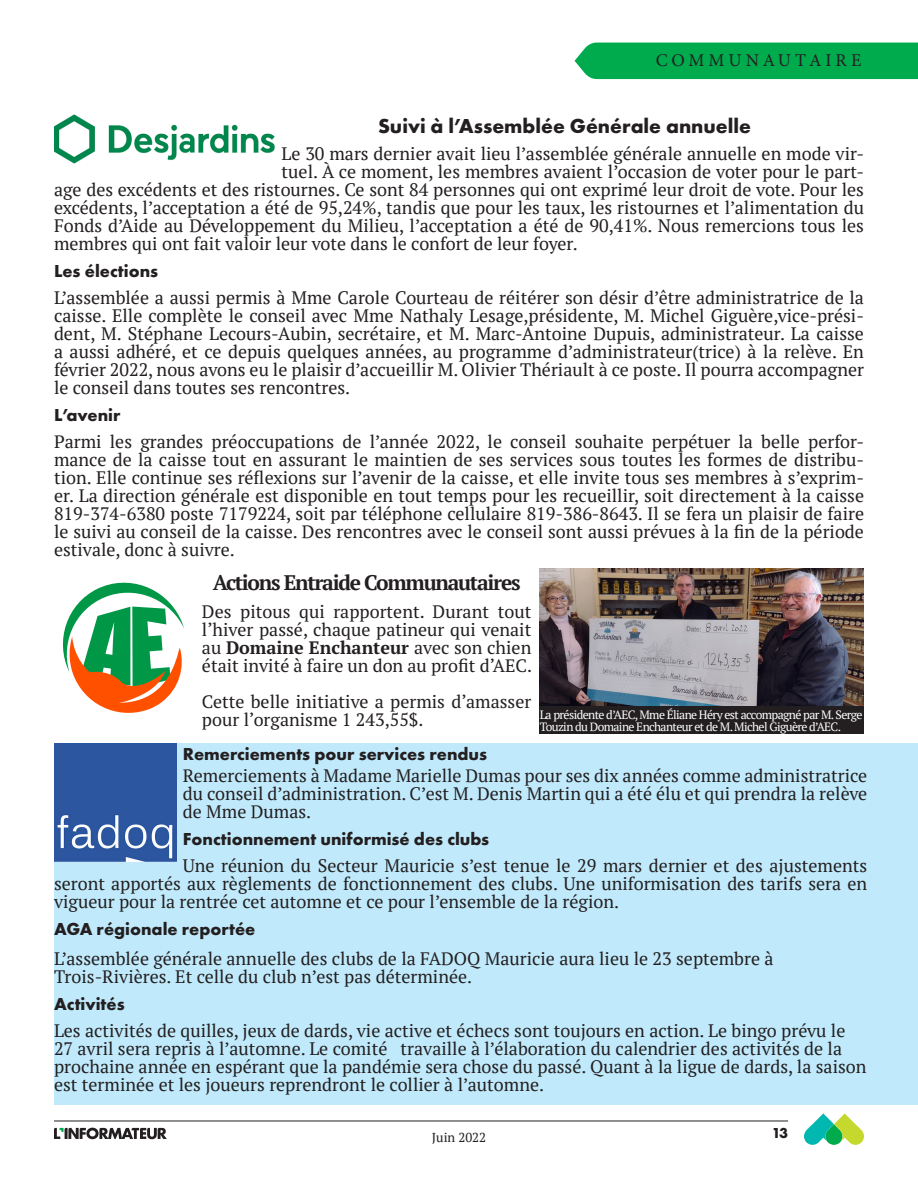
<style>
.page{position:relative;width:918px;height:1188px;background:#fff}
.page>*{position:absolute;margin:0;border:0;box-sizing:border-box;transform-origin:0 0}
.t1{font:700 21px "Futura PT";color:#231f20}
.t2{font:700 21px "PT Serif";letter-spacing:-.06em;color:#231f20}
.t3{font:18px/18px "PT Serif";color:#231f20;text-align:justify}
.t4{font:18px/18px "PT Serif Pro";color:#231f20;text-align:justify}
.t5{font:700 18px "Futura PT";color:#231f20}
.Table_des_matières{font:18px "Minion Pro";letter-spacing:.215em;color:#231f20}
.t6{font:700 15px "Futura PT";color:#231f20}
.t7{font:12.9px "PT Serif";color:#231f20}
.t8{font:12px/12px "PT Serif";letter-spacing:-.05em;color:#fff}
.s1{font-weight:700}
</style>
<div class="page">
<svg style="left:804px;top:1113px;width:60px;height:32px"></svg>
<hr style="left:54px;top:1121px;width:734px;height:1px;background:#231f20">
<svg style="left:54px;top:1128px;width:113px;height:11px"></svg>
<div style="left:54px;top:743px;width:864px;height:362px;background:#c0eafb"></div>
<div style="left:575px;top:43px;width:343px;height:36px;background:#00ab4d"></div>
<img style="left:54px;top:743px;width:122px;height:119px">
<svg style="left:62px;top:582px;width:122px;height:131px"></svg>
<img style="left:540px;top:569px;width:324px;height:137px">
<div style="left:540px;top:706px;width:324px;height:28px;background:#231f20"></div>
<img style="left:54px;top:115px;width:221px;height:48px">
<p class="Table_des_matières" style="left:656px;top:48px;width:207px">COMMUNAUTAIRE</p>
<p class="t1" style="left:378px;top:113px;width:375px">Suivi à l’Assemblée Générale annuelle</p>
<p class="t3" style="left:282px;top:145px;width:584px">Le 30 mars dernier avait lieu l’assemblée générale annuelle en mode vir-</p>
<p class="t3" style="left:282px;top:163px;width:584px">tuel. À ce moment, les membres avaient l’occasion de voter pour le part-</p>
<p class="t3" style="left:54px;top:181px;width:811px">age des excédents et des ristournes. Ce sont 84 personnes qui ont exprimé leur droit de vote. Pour les</p>
<p class="t3" style="left:54px;top:199px;width:812px">excédents, l’acceptation a été de 95,24%, tandis que pour les taux, les ristournes et l’alimentation du</p>
<p class="t3" style="left:54px;top:217px;width:811px">Fonds d’Aide au Développement du Milieu, l’acceptation a été de 90,41%. Nous remercions tous les</p>
<p class="t3" style="left:54px;top:235px;width:525px">membres qui ont fait valoir leur vote dans le confort de leur foyer.</p>
<p class="t5" style="left:54px;top:260px;width:106px">Les élections</p>
<p class="t3" style="left:54px;top:289px;width:812px">L’assemblée a aussi permis à Mme Carole Courteau de réitérer son désir d’être administratrice de la caisse. Elle complète le conseil avec Mme Nathaly Lesage,présidente, M. Michel Giguère,vice-prési&shy;dent, M. Stéphane Lecours-Aubin, secrétaire, et M. Marc-Antoine Dupuis, administrateur. La caisse a aussi adhéré, et ce depuis quelques années, au programme d’administrateur(trice) à la relève. En</p>
<p class="t3" style="left:54px;top:361px;width:812px">février 2022, nous avons eu le plaisir d’accueillir M. Olivier Thériault à ce poste. Il pourra accompagner le conseil dans toutes ses rencontres.</p>
<p class="t5" style="left:54px;top:404px;width:68px">L’avenir</p>
<p class="t3" style="left:54px;top:433px;width:812px">Parmi les grandes préoccupations de l’année 2022, le conseil souhaite perpétuer la belle perfor&shy;mance de la caisse tout en assurant le maintien de ses services sous toutes les formes de distribu&shy;tion. Elle continue ses réflexions sur l’avenir de la caisse, et elle invite tous ses membres à s’exprim&shy;er. La direction générale est disponible en tout temps pour les recueillir, soit directement à la caisse</p>
<p class="t3" style="left:54px;top:505px;width:812px">819-374-6380 poste 7179224, soit par téléphone cellulaire 819-386-8643. Il se fera un plaisir de faire le suivi au conseil de la caisse. Des rencontres avec le conseil sont aussi prévues à la fin de la période estivale, donc à suivre.</p>
<p class="t2" style="left:213px;top:569px;width:309px">Actions Entraide Communautaires</p>
<p class="t4" style="left:202px;top:602px;width:332px">Des pitous qui rapportent. Durant tout l’hiver passé, chaque patineur qui venait au <span class="s1">Domaine Enchanteur</span> avec son chien était invité à faire un don au profit d’AEC.</p>
<p class="t4" style="left:202px;top:692px;width:331px">Cette belle initiative a permis d’amasser pour l’organisme 1 243,55$.</p>
<p class="t8" style="left:540px;top:709px;width:324px">La présidente d’AEC, Mme Éliane Héry est accompagné par M. Serge<br>Touzin du Domaine Enchanteur et de M. Michel Giguère d’AEC.</p>
<p class="t5" style="left:183px;top:742px;width:306px">Remerciements pour services rendus</p>
<p class="t3" style="left:183px;top:767px;width:686px">Remerciements à Madame Marielle Dumas pour ses dix années comme administratrice du conseil d’administration. C’est M. Denis Martin qui a été élu et qui prendra la relève de Mme Dumas.</p>
<p class="t5" style="left:183px;top:828px;width:308px">Fonctionnement uniformisé des clubs</p>
<p class="t3" style="left:54px;top:857px;width:815px;text-indent:129px">Une réunion du Secteur Mauricie s’est tenue le 29 mars dernier et des ajustements seront apportés aux règlements de fonctionnement des clubs. Une uniformisation des tarifs sera en vigueur pour la rentrée cet automne et ce pour l’ensemble de la région.</p>
<p class="t5" style="left:54px;top:918px;width:203px">AGA régionale reportée</p>
<p class="t3" style="left:54px;top:950px;width:721px">L’assemblée générale annuelle des clubs de la FADOQ Mauricie aura lieu le 23 septembre à</p>
<p class="t3" style="left:54px;top:968px;width:420px">Trois-Rivières. Et celle du club n’est pas déterminée.</p>
<p class="t5" style="left:54px;top:993px;width:72px">Activités</p>
<p class="t3" style="left:54px;top:1022px;width:814px;text-align:left">Les activités de quilles, jeux de dards, vie active et échecs sont toujours en action. Le bingo prévu le 27 avril sera repris à l’automne. Le comité travaille à l’élaboration du calendrier des activités de la prochaine année en espérant que la pandémie sera chose du passé. Quant à la ligue de dards, la saison est terminée et les joueurs reprendront le collier à l’automne.</p>
<p class="t7" style="left:432px;top:1129px;width:56px">Juin 2022</p>
<p class="t6" style="left:772px;top:1124px;width:18px">13</p>
</div>
